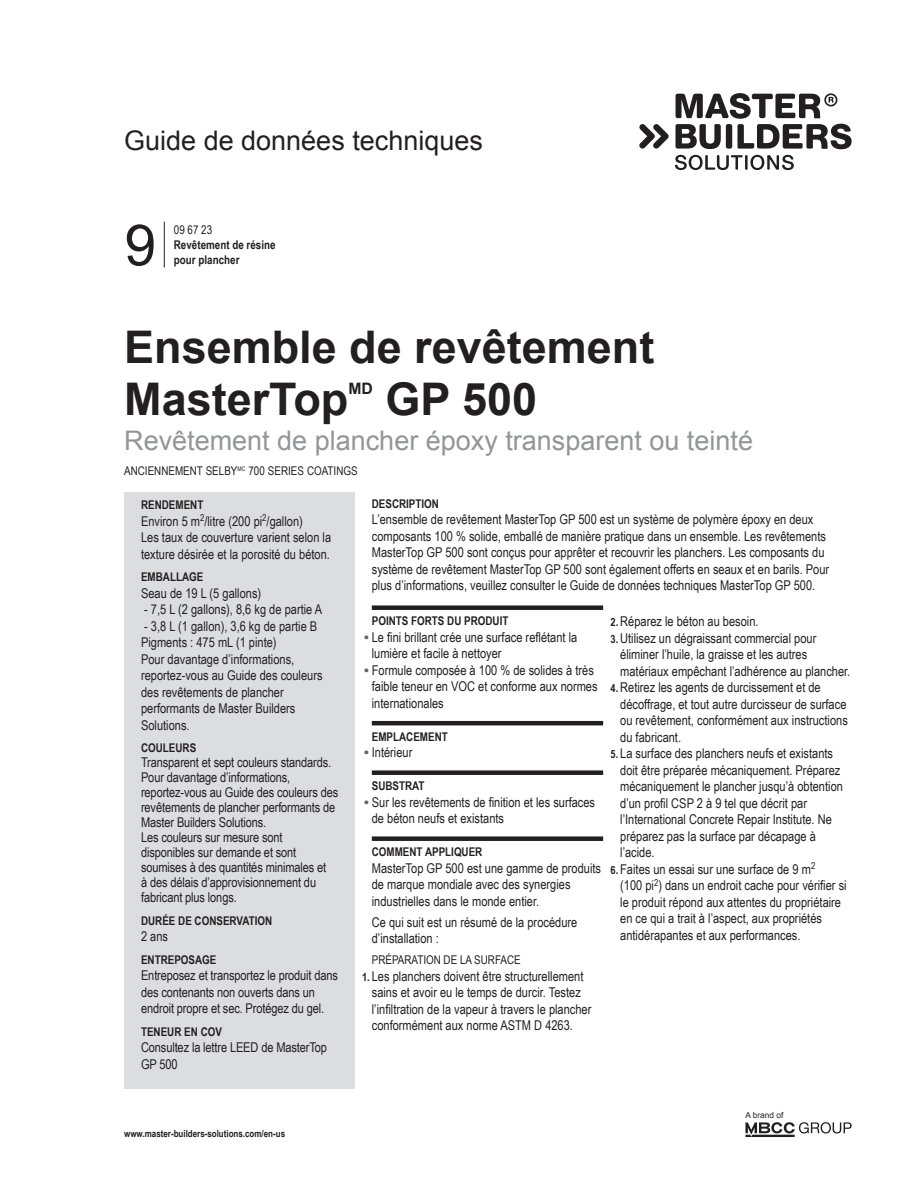
<style>
.page{position:relative;width:918px;height:1188px;background:#fff}
.page>*{position:absolute;margin:0;border:0;box-sizing:border-box;transform-origin:0 0}
.t1{font:57px "Arial";color:#231f20}
.t2{font:700 45px/52.5px "Arial";color:#231f20}
.t3{font:27px "Arial";color:#939598}
.t4{font:27px "Arial";color:#231f20}
.t5{font:700 15.75px "Arial";color:#231f20}
.t6{font:13.5px/16.5px "Arial Narrow";color:#231f20}
.t7{font:700 12px "Arial Narrow";color:#231f20}
.t8{font:12px "Arial Narrow";color:#231f20}
.t9{font:700 9.75px "Arial Narrow";color:#231f20}
.t10{font:8.25px "Arial";color:#231f20}
.s1{font-weight:700;font-size:11.25px}
.s2{font-family:"Arial";font-weight:700;color:#636366}
</style>
<div class="page">
<svg style="left:745px;top:1122px;width:107px;height:15px"></svg>
<svg style="left:675px;top:155px;width:119px;height:15px"></svg>
<svg style="left:639px;top:124px;width:30px;height:25px"></svg>
<svg style="left:676px;top:93px;width:176px;height:56px"></svg>
<hr style="left:164px;top:222px;width:1px;height:45px;background:#231f20">
<div style="left:125px;top:492px;width:230px;height:597px;background:#dcdddf"></div>
<div style="left:372px;top:605px;width:231px;height:5px;background:#231f20"></div>
<hr style="left:372px;top:721px;width:231px;height:4px;background:#231f20">
<div style="left:372px;top:770px;width:231px;height:5px;background:#231f20"></div>
<div style="left:372px;top:836px;width:231px;height:5px;background:#231f20"></div>
<h3 class="t4" style="left:124px;top:122px;width:360px">Guide de données techniques</h3>
<h1 class="t1" style="left:124px;top:208px;width:33px">9</h1>
<p class="t8" style="left:174px;top:221px;width:40px">09 67 23</p>
<p class="t7" style="left:174px;top:238px;width:103px">Revêtement de résine</p>
<p class="t7" style="left:174px;top:253px;width:67px">pour plancher</p>
<h2 class="t2" style="left:124px;top:322px;width:532px">Ensemble de revêtement<br>MasterTop</h2>
<p class="t5" style="left:348px;top:378px;width:26px">MD</p>
<h2 class="t2" style="left:385px;top:375px;width:153px">GP 500</h2>
<h3 class="t3" style="left:124px;top:423px;width:630px">Revêtement de plancher époxy transparent ou teinté</h3>
<p class="t8" style="left:124px;top:462px;width:235px">ANCIENNEMENT SELBY<sup>MC</sup> 700 SERIES COATINGS</p>
<p class="t7" style="left:141px;top:498px;width:64px">RENDEMENT</p>
<p class="t6" style="left:141px;top:512px;width:192px">Environ 5 m<sup>2</sup>/litre (200 pi<sup>2</sup>/gallon)<br>Les taux de couverture varient selon la texture désirée et la porosité du béton.</p>
<p class="t7" style="left:141px;top:570px;width:64px">EMBALLAGE</p>
<p class="t6" style="left:141px;top:584px;width:122px">Seau de 19 L (5 gallons)</p>
<p class="t6" style="left:144px;top:601px;width:180px">- 7,5 L (2 gallons), 8,6 kg de partie A</p>
<p class="t6" style="left:141px;top:617px;width:183px">- 3,8 L (1 gallon), 3,6 kg de partie B<br>Pigments : 475 mL (1 pinte)<br>Pour davantage d’informations, reportez-vous au Guide des couleurs des revêtements de plancher performants de Master Builders<br>Solutions.</p>
<p class="t7" style="left:141px;top:741px;width:57px">COULEURS</p>
<p class="t6" style="left:141px;top:754px;width:199px;line-height:15px">Transparent et sept couleurs standards.<br>Pour davantage d’informations, reportez-vous au Guide des couleurs des revêtements de plancher performants de Master Builders Solutions.<br>Les couleurs sur mesure sont disponibles sur demande et sont soumises à des quantités minimales et<br>à des délais d’approvisionnement du fabricant plus longs.</p>
<p class="t7" style="left:141px;top:914px;width:133px">DURÉE DE CONSERVATION</p>
<p class="t6" style="left:141px;top:928px;width:29px">2 ans</p>
<p class="t7" style="left:141px;top:953px;width:77px">ENTREPOSAGE</p>
<p class="t6" style="left:141px;top:967px;width:199px">Entreposez et transportez le produit dans des contenants non ouverts dans un endroit propre et sec. Protégez du gel.</p>
<p class="t7" style="left:141px;top:1025px;width:82px">TENEUR EN COV</p>
<p class="t6" style="left:141px;top:1039px;width:187px">Consultez la lettre LEED de MasterTop<br>GP 500</p>
<p class="t7" style="left:372px;top:497px;width:69px">DESCRIPTION</p>
<p class="t6" style="left:372px;top:511px;width:459px">L’ensemble de revêtement MasterTop GP 500 est un système de polymère époxy en deux composants 100 % solide, emballé de manière pratique dans un ensemble. Les revêtements MasterTop GP 500 sont conçus pour apprêter et recouvrir les planchers. Les composants du système de revêtement MasterTop GP 500 sont également offerts en seaux et en barils. Pour plus d’informations, veuillez consulter le Guide de données techniques MasterTop GP 500.</p>
<p class="t6" style="left:611px;top:613px;width:150px"><span class="s1">2.</span> Réparez le béton au besoin.</p>
<p class="t6" style="left:620px;top:629px;width:232px;text-indent:-10px"><span class="s1">3.</span> Utilisez un dégraissant commercial pour éliminer l’huile, la graisse et les autres matériaux empêchant l’adhérence au plancher.</p>
<p class="t6" style="left:620px;top:679px;width:229px;text-indent:-10px"><span class="s1">4.</span> Retirez les agents de durcissement et de décoffrage, et tout autre durcisseur de surface ou revêtement, conformément aux instructions du fabricant.</p>
<p class="t6" style="left:620px;top:745px;width:224px;text-indent:-10px"><span class="s1">5.</span> La surface des planchers neufs et existants doit être préparée mécaniquement. Préparez mécaniquement le plancher jusqu’à obtention d’un profil CSP 2 à 9 tel que décrit par l’International Concrete Repair Institute. Ne préparez pas la surface par décapage à l’acide.</p>
<p class="t6" style="left:620px;top:860px;width:228px;text-indent:-10px"><span class="s1">6.</span> Faites un essai sur une surface de 9 m<sup>2<br></sup>(100 pi<sup>2</sup>) dans un endroit cache pour vérifier si le produit répond aux attentes du propriétaire en ce qui a trait à l’aspect, aux propriétés antidérapantes et aux performances.</p>
<p class="t7" style="left:372px;top:614px;width:138px">POINTS FORTS DU PRODUIT</p>
<p class="t6" style="left:372px;top:628px;width:207px;text-indent:-8px"><span class="s2">•</span> Le fini brillant crée une surface reflétant la lumière et facile à nettoyer</p>
<p class="t6" style="left:372px;top:661px;width:227px;text-indent:-8px"><span class="s2">•</span> Formule composée à 100 % de solides à très faible teneur en VOC et conforme aux normes internationales</p>
<p class="t7" style="left:372px;top:730px;width:77px">EMPLACEMENT</p>
<p class="t6" style="left:364px;top:744px;width:50px"><span class="s2">•</span> Intérieur</p>
<p class="t7" style="left:372px;top:779px;width:54px">SUBSTRAT</p>
<p class="t6" style="left:372px;top:793px;width:225px;text-indent:-8px"><span class="s2">•</span> Sur les revêtements de finition et les surfaces de béton neufs et existants</p>
<p class="t7" style="left:372px;top:845px;width:112px">COMMENT APPLIQUER</p>
<p class="t6" style="left:372px;top:859px;width:231px">MasterTop GP 500 est une gamme de produits de marque mondiale avec des synergies industrielles dans le monde entier.</p>
<p class="t6" style="left:372px;top:913px;width:207px">Ce qui suit est un résumé de la procédure d’installation :</p>
<p class="t8" style="left:372px;top:951px;width:150px">PRÉPARATION DE LA SURFACE</p>
<p class="t6" style="left:372px;top:967px;width:221px;text-indent:-10px"><span class="s1">1.</span> Les planchers doivent être structurellement sains et avoir eu le temps de durcir. Testez l’infiltration de la vapeur à travers le plancher conformément aux norme ASTM D 4263.</p>
<p class="t9" style="left:124px;top:1128px;width:162px">www.master-builders-solutions.com/en-us</p>
<p class="t10" style="left:745px;top:1110px;width:39px">A brand of</p>
</div>
